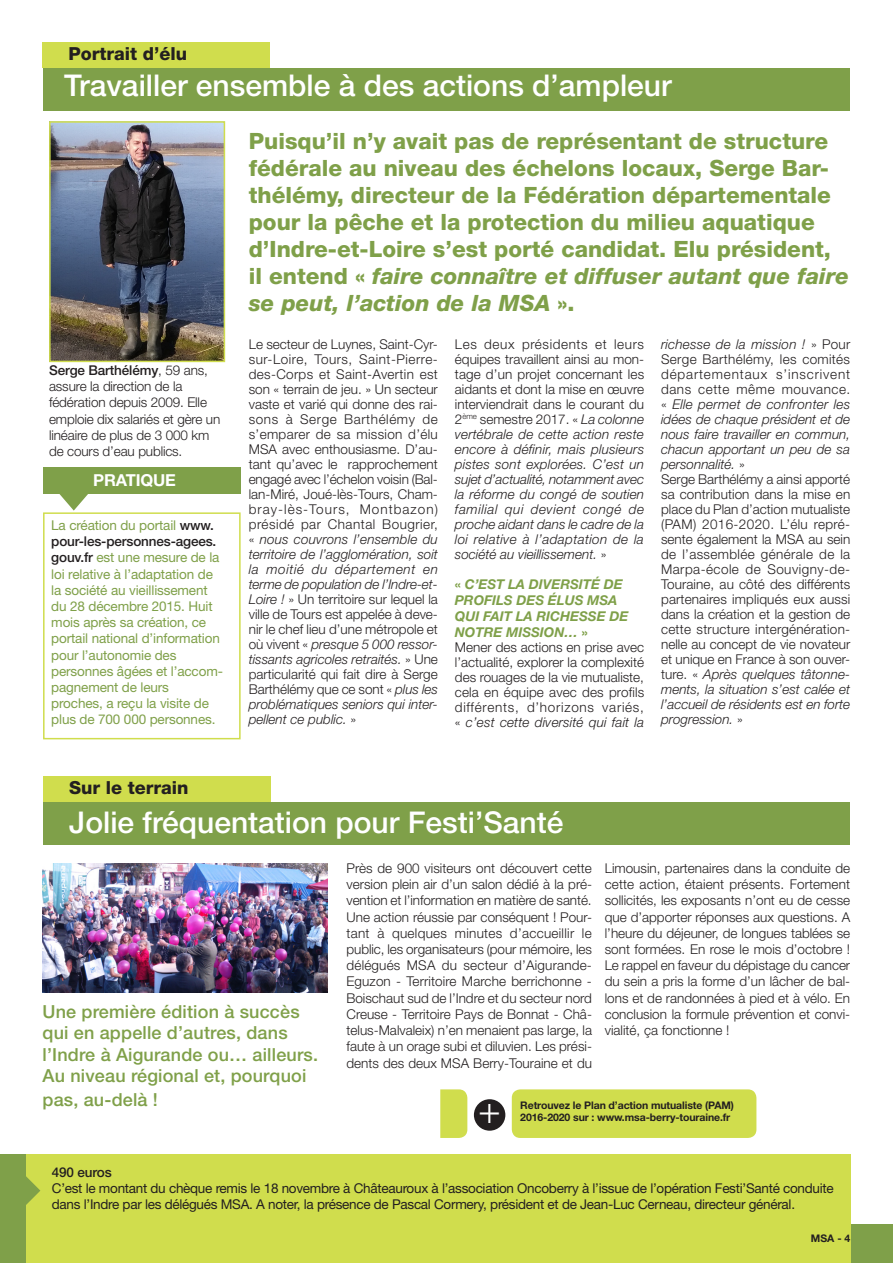
<style>
.page{position:relative;width:893px;height:1263px;background:#fff}
.page>*{position:absolute;margin:0;border:0;box-sizing:border-box;transform-origin:0 0}
.t1{font:300 37.8px "Helvetica Neue LT Std";color:#fff}
.t2{font:500 30px "Helvetica Neue LT Std";color:#fff}
.t3{font:800 22.5px/27px "Helvetica Neue LT Std";color:#7fa049}
.t4{font:500 18px/21.6px "Helvetica Neue LT Std";letter-spacing:.01em;color:#7fa049}
.surtitre_noir{font:800 18px "Helvetica Neue LT Std";color:#231f20}
.t5{font:700 16.5px "Helvetica Neue LT Std";letter-spacing:-.01em;color:#fff}
.testimonial{font:300 13.5px/15px "Helvetica Neue LT Std";color:#231f20;text-align:justify}
.t6{font:italic 300 13.5px/15px "Helvetica Neue LT Std";color:#231f20;text-align:justify}
.t7{font:13.5px/16.2px "Helvetica Neue LT Std";letter-spacing:-.01em;color:#7fa049}
.t8{font:13.5px/16.2px "Helvetica Neue LT Std";letter-spacing:-.02em;color:#231f20}
.intertitre{font:italic 700 13.5px/16.2px "Helvetica Neue LT Std";color:#7fa049}
.t9{font:500 13.5px "Helvetica Neue LT Std";letter-spacing:-.01em;color:#231f20}
.t10{font:700 10.5px "Helvetica Neue LT Std";letter-spacing:-.01em;color:#231f20}
.s1{font-weight:500}
.s2{font-weight:500;color:#231f20}
.s3{font-style:italic}
.s4{font-style:normal}
</style>
<div class="page">
<div style="left:249px;top:1225px;width:644px;height:38px;background:#7fa049"></div>
<div style="left:0;top:1155px;width:850px;height:108px;background:#d0dd4d"></div>
<img style="left:52px;top:124px;width:170px;height:235px">
<div style="left:49px;top:121px;width:176px;height:241px;border:2px solid #d0dd4d"></div>
<div style="left:43px;top:68px;width:806px;height:43px;background:#7fa049"></div>
<div style="left:43px;top:802px;width:807px;height:42px;background:#7fa049"></div>
<div style="left:43px;top:43px;width:227px;height:25px;background:#d0dd4d"></div>
<div style="left:43px;top:776px;width:228px;height:26px;background:#d0dd4d"></div>
<div style="left:512px;top:1089px;width:244px;height:49px;background:#d0dd4d;border-radius:9px"></div>
<svg style="left:440px;top:1089px;width:27px;height:49px"></svg>
<div style="left:474px;top:1099px;width:31px;height:32px;background:#231f20;border-radius:50%"></div>
<div style="left:43px;top:512px;width:198px;height:227px;border:2px solid #d0dd4d"></div>
<div style="left:43px;top:467px;width:197px;height:27px;background:#7fa049"></div>
<svg style="left:59px;top:494px;width:29px;height:17px"></svg>
<div style="left:0;top:1155px;width:26px;height:108px;background:#7fa049"></div>
<svg style="left:26px;top:1176px;width:14px;height:29px"></svg>
<img style="left:43px;top:863px;width:285px;height:130px">
<p class="surtitre_noir" style="left:68px;top:43px;width:120px">Portrait d’élu</p>
<p class="t2" style="left:64px;top:68px;width:609px">Travailler ensemble à des actions d’ampleur</p>
<p class="testimonial" style="left:49px;top:362px;width:173px;line-height:16.2px;text-align:left"><span class="s1">Serge Barthélémy</span>, 59 ans, assure la direction de la fédération depuis 2009. Elle emploie dix salariés et gère un linéaire de plus de 3 000 km de cours d’eau publics.</p>
<p class="t5" style="left:93px;top:470px;width:84px">PRATIQUE</p>
<p class="t7" style="left:51px;top:517px;width:173px">La création du portail <span class="s2">www. pour-les-personnes-agees. gouv.fr</span> est une mesure de la loi relative à l’adaptation de la société au vieillissement du 28 décembre 2015. Huit mois après sa création, ce portail national d’information pour l’autonomie des personnes âgées et l’accom&shy;pagnement de leurs proches, a reçu la visite de plus de 700 000 personnes.</p>
<p class="surtitre_noir" style="left:69px;top:777px;width:121px">Sur le terrain</p>
<p class="t3" style="left:249px;top:127px;width:602px">Puisqu’il n’y avait pas de représentant de structure fédérale au niveau des échelons locaux, Serge Bar&shy;thélémy, directeur de la Fédération départementale pour la pêche et la protection du milieu aquatique d’Indre-et-Loire s’est porté candidat. Elu président, il entend « <span class="s3">faire connaître et diffuser autant que faire se peut, l’action de la MSA</span> ».</p>
<p class="testimonial" style="left:249px;top:336px;width:191px">Le secteur de Luynes, Saint-Cyr&shy;sur-Loire, Tours, Saint-Pierre&shy;des-Corps et Saint-Avertin est son « terrain de jeu. » Un secteur vaste et varié qui donne des rai&shy;sons à Serge Barthélémy de s’emparer de sa mission d’élu MSA avec enthousiasme. D’au&shy;tant qu’avec le rapprochement engagé avec l’échelon voisin (Bal&shy;lan-Miré, Joué-lès-Tours, Cham&shy;bray-lès-Tours, Montbazon) présidé par Chantal Bougrier, « <span class="s3">nous couvrons l’ensemble du territoire de l’agglomération, soit la moitié du département en terme de population de l’Indre-et-Loire !</span> » Un territoire sur lequel la ville de Tours est appelée à deve&shy;nir le chef lieu d’une métropole et où vivent « <span class="s3">presque 5 000 ressor&shy;tissants agricoles retraités.</span> » Une particularité qui fait dire à Serge Barthélémy que ce sont « <span class="s3">plus les problématiques seniors qui inter&shy;pellent ce public.</span> »</p>
<p class="t6" style="left:455px;top:336px;width:191px"><span class="s4">Les deux présidents et leurs équipes travaillent ainsi au mon&shy;tage d’un projet concernant les aidants et dont la mise en œuvre interviendrait dans le courant du 2</span><sup>ème</sup> <span class="s4">semestre 2017. «</span> La colonne vertébrale de cette action reste encore à définir, mais plusieurs pistes sont explorées. C’est un sujet d’actualité, notamment avec la réforme du congé de soutien familial qui devient congé de proche aidant dans le cadre de la loi relative à l’adaptation de la société au vieillissement. <span class="s4">»</span></p>
<p class="intertitre" style="left:455px;top:575px;width:175px"><span class="s4">«</span> C’EST LA DIVERSITÉ DE<br>PROFILS DES ÉLUS MSA<br>QUI FAIT LA RICHESSE DE<br>NOTRE MISSION… <span class="s4">»</span></p>
<p class="testimonial" style="left:455px;top:640px;width:191px">Mener des actions en prise avec l’actualité, explorer la complexité des rouages de la vie mutualiste, cela en équipe avec des profils différents, d’horizons variés, « <span class="s3">c’est cette diversité qui fait la</span></p>
<p class="t6" style="left:661px;top:336px;width:191px">richesse de la mission ! <span class="s4">» Pour Serge Barthélémy, les comités départementaux s’inscrivent dans cette même mouvance. «</span> Elle permet de confronter les idées de chaque président et de nous faire travailler en commun, chacun apportant un peu de sa personnalité. <span class="s4">»</span></p>
<p class="testimonial" style="left:661px;top:471px;width:191px">Serge Barthélémy a ainsi apporté sa contribution dans la mise en place du Plan d’action mutualiste (PAM) 2016-2020. L’élu repré&shy;sente également la MSA au sein de l’assemblée générale de la Marpa-école de Souvigny-de-Touraine, au côté des différents partenaires impliqués eux aussi dans la création et la gestion de cette structure intergénération&shy;nelle au concept de vie novateur et unique en France à son ouver&shy;ture. « <span class="s3">Après quelques tâtonne&shy;ments, la situation s’est calée et l’accueil de résidents est en forte progression.</span> »</p>
<p class="t2" style="left:69px;top:804px;width:496px">Jolie fréquentation pour Festi’Santé</p>
<p class="t4" style="left:43px;top:1000px;width:277px">Une première édition à succès qui en appelle d’autres, dans l’Indre à Aigurande ou… ailleurs.<br>Au niveau régional et, pourquoi</p>
<p class="t4" style="left:43px;top:1089px;width:117px">pas, au-delà !</p>
<p class="testimonial" style="left:346px;top:860px;width:247px;line-height:16.2px">Près de 900 visiteurs ont découvert cette version plein air d’un salon dédié à la pré&shy;vention et l’information en matière de santé.<br>Une action réussie par conséquent ! Pour&shy;tant à quelques minutes d’accueillir le public, les organisateurs (pour mémoire, les délégués MSA du secteur d’Aigurande-Eguzon - Territoire Marche berrichonne - Boischaut sud de l’Indre et du secteur nord Creuse - Territoire Pays de Bonnat - Châ&shy;telus-Malvaleix) n’en menaient pas large, la faute à un orage subi et diluvien. Les prési&shy;dents des deux MSA Berry-Touraine et du</p>
<p class="testimonial" style="left:605px;top:860px;width:247px;line-height:16.2px">Limousin, partenaires dans la conduite de cette action, étaient présents. Fortement sollicités, les exposants n’ont eu de cesse que d’apporter réponses aux questions. A l’heure du déjeuner, de longues tablées se sont formées. En rose le mois d’octobre !<br>Le rappel en faveur du dépistage du cancer du sein a pris la forme d’un lâcher de bal&shy;lons et de randonnées à pied et à vélo. En conclusion la formule prévention et convi&shy;vialité, ça fonctionne !</p>
<p class="t10" style="left:520px;top:1098px;width:215px">Retrouvez le Plan d’action mutualiste (PAM)</p>
<p class="t1" style="left:478px;top:1086px;width:24px">+</p>
<p class="t10" style="left:520px;top:1111px;width:212px">2016-2020 sur : www.msa-berry-touraine.fr</p>
<p class="t9" style="left:52px;top:1164px;width:61px">490 euros</p>
<p class="t8" style="left:52px;top:1180px;width:783px">C’est le montant du chèque remis le 18 novembre à Châteauroux à l’association Oncoberry à l’issue de l’opération Festi’Santé conduite dans l’Indre par les délégués MSA. A noter, la présence de Pascal Cormery, président et de Jean-Luc Cerneau, directeur général.</p>
<p class="t10" style="left:811px;top:1231px;width:41px">MSA - 4</p>
</div>
